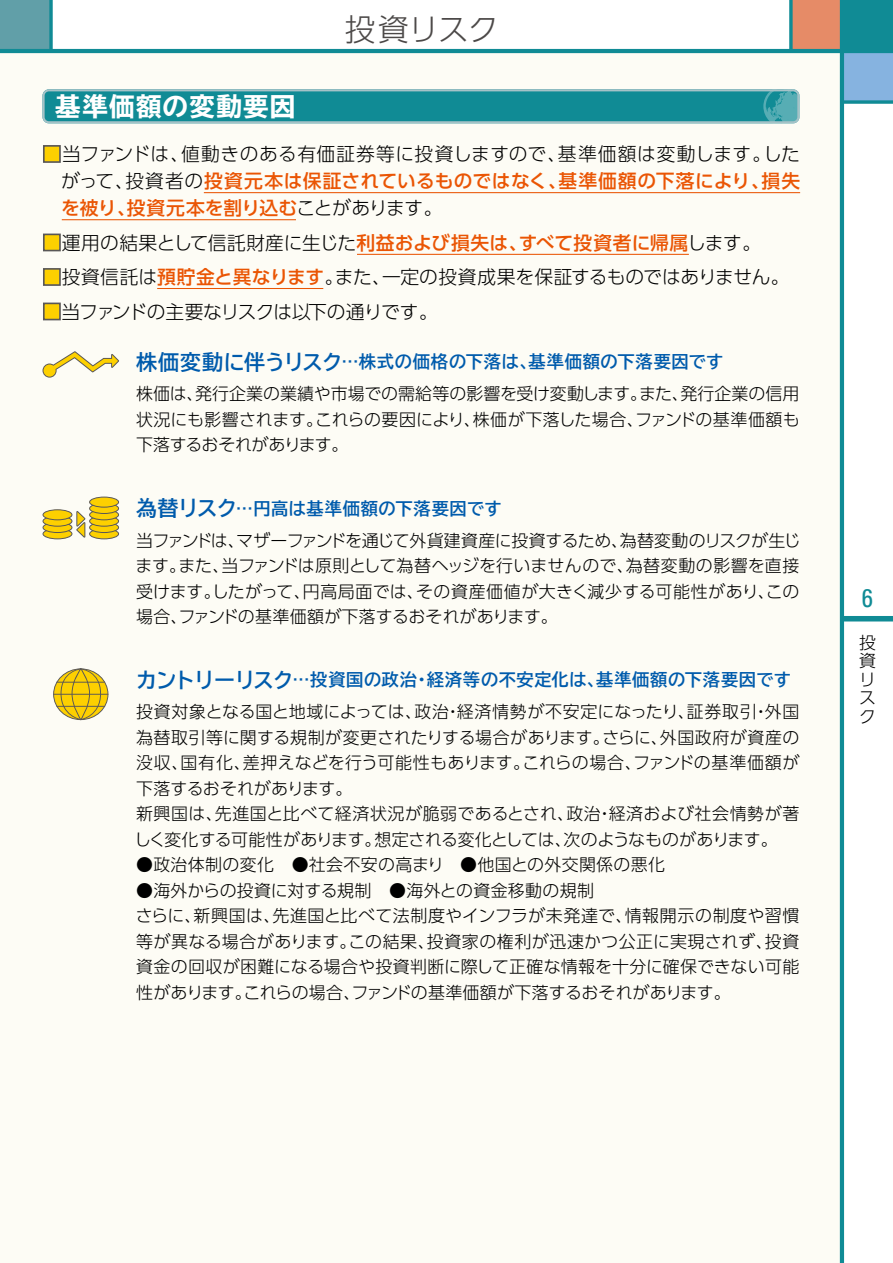
<style>
.page{position:relative;width:893px;height:1263px;background:#fff}
.page>*{position:absolute;margin:0;border:0;box-sizing:border-box;transform-origin:0 0}
.t1{font:300 30.75px "UD Shin Go Pro";letter-spacing:-.015em;color:#4c4948}
.t2{font:700 expanded 25.5px "TBUD Go Std";letter-spacing:.05em;color:#fff}
.t3{font:condensed 25.5px "Univers LT Std";color:#108b95}
.t4{font:300 18.75px/27px "UD Shin Go Pro";letter-spacing:-.005em;color:#000;text-align:justify}
.t5{font:300 18.75px "UD Shin Go Pro";letter-spacing:-.055em;color:#000}
.t6{font:700 17.25px "TBUD Go Std";letter-spacing:.035em;color:#005bac}
.t7{font:300 16.95px/25.5px "UD Shin Go Pro";letter-spacing:.02em;color:#000}
.s1{color:#fdd000}
.s2{font-weight:500;color:#ea5504}
.s3{font-size:21px}
</style>
<div class="page">
<div style="left:0;top:49px;width:841px;height:1214px;background:#fdfcf5"></div>
<div style="left:791px;top:0;width:51px;height:51px;background:#e68b67"></div>
<div style="left:842px;top:0;width:51px;height:51px;background:#108b95"></div>
<div style="left:0;top:0;width:51px;height:51px;background:#619fa8"></div>
<div style="left:842px;top:51px;width:51px;height:51px;background:#86b3e0"></div>
<svg style="left:49px;top:0;width:4px;height:49px"></svg>
<div style="left:842px;top:616px;width:51px;height:5px;background:#108b95"></div>
<hr style="left:840px;top:0;width:4px;height:1263px;background:#108b95">
<hr style="left:0;top:49px;width:893px;height:4px;background:#108b95">
<svg style="left:844px;top:100px;width:49px;height:4px"></svg>
<svg style="left:789px;top:0;width:4px;height:49px"></svg>
<svg style="left:43px;top:89px;width:756px;height:34px;background:#24929c"></svg>
<div style="left:43px;top:145px;width:18px;height:18px;border:2px solid #595757"></div>
<div style="left:43px;top:234px;width:18px;height:17px;border:2px solid #595757"></div>
<div style="left:43px;top:268px;width:18px;height:18px;border:2px solid #595757"></div>
<div style="left:43px;top:303px;width:18px;height:17px;border:2px solid #595757"></div>
<hr style="left:157px;top:288px;width:166px;height:1px;background:#ea5504">
<hr style="left:62px;top:219px;width:234px;height:1px;background:#ea5504">
<hr style="left:204px;top:192px;width:596px;height:1px;background:#ea5504">
<hr style="left:357px;top:254px;width:332px;height:1px;background:#ea5504">
<svg style="left:43px;top:351px;width:76px;height:27px"></svg>
<svg style="left:43px;top:497px;width:76px;height:42px"></svg>
<svg style="left:53px;top:668px;width:55px;height:52px"></svg>
<hr style="left:56px;top:682px;width:49px;height:1px;background:#595757">
<h1 class="t1" style="left:345px;top:4px;width:156px">投資リスク</h1>
<h2 class="t2" style="left:55px;top:92px;width:242px">基準価額の変動要因</h2>
<p class="t4" style="left:61px;top:140px;width:740px;text-indent:-19px"><span class="s1">■</span>当ファンドは、値動きのある有価証券等に投資しますので、基準価額は変動します。したがって、投資者の<span class="s2">投資元本は保証されているものではなく、基準価額の下落により、損失を被り、投資元本を割り込む</span>ことがあります。</p>
<p class="t4" style="left:43px;top:228px;width:720px"><span class="s1">■</span>運用の結果として信託財産に生じた<span class="s2">利益および損失は、すべて投資者に帰属</span>します。</p>
<p class="t4" style="left:43px;top:263px;width:749px"><span class="s1">■</span>投資信託は<span class="s2">預貯金と異なります</span>。また、一定の投資成果を保証するものではありません。</p>
<p class="t5" style="left:43px;top:296px;width:397px"><span class="s1">■</span>当ファンドの主要なリスクは以下の通りです。</p>
<p class="t6" style="left:136px;top:348px;width:589px"><span class="s3">株価変動に伴うリスク</span>…株式の価格の下落は、基準価額の下落要因です</p>
<p class="t7" style="left:136px;top:380px;width:665px;text-align:justify">株価は、発行企業の業績や市場での需給等の影響を受け変動します。また、発行企業の信用状況にも影響されます。これらの要因により、株価が下落した場合、ファンドの基準価額も下落するおそれがあります。</p>
<p class="t6" style="left:136px;top:494px;width:367px"><span class="s3">為替リスク</span>…円高は基準価額の下落要因です</p>
<p class="t7" style="left:135px;top:527px;width:667px;text-align:justify">当ファンドは、マザーファンドを通じて外貨建資産に投資するため、為替変動のリスクが生じます。また、当ファンドは原則として為替ヘッジを行いませんので、為替変動の影響を直接受けます。したがって、円高局面では、その資産価値が大きく減少する可能性があり、この場合、ファンドの基準価額が下落するおそれがあります。</p>
<p class="t6" style="left:136px;top:666px;width:656px"><span class="s3">カントリーリスク</span>…投資国の政治・経済等の不安定化は、基準価額の下落要因です</p>
<p class="t7" style="left:134px;top:698px;width:667px">投資対象となる国と地域によっては、政治・経済情勢が不安定になったり、証券取引・外国為替取引等に関する規制が変更されたりする場合があります。さらに、外国政府が資産の没収、国有化、差押えなどを行う可能性もあります。これらの場合、ファンドの基準価額が下落するおそれがあります。<br>新興国は、先進国と比べて経済状況が脆弱であるとされ、政治・経済および社会情勢が著しく変化する可能性があります。想定される変化としては、次のようなものがあります。</p>
<p class="t7" style="left:136px;top:851px;width:531px">●政治体制の変化　●社会不安の高まり　●他国との外交関係の悪化</p>
<p class="t7" style="left:136px;top:877px;width:665px">●海外からの投資に対する規制　●海外との資金移動の規制<br>さらに、新興国は、先進国と比べて法制度やインフラが未発達で、情報開示の制度や習慣等が異なる場合があります。この結果、投資家の権利が迅速かつ公正に実現されず、投資資金の回収が困難になる場合や投資判断に際して正確な情報を十分に確保できない可能性があります。これらの場合、ファンドの基準価額が下落するおそれがあります。</p>
<h2 class="t3" style="left:862px;top:582px;width:13px">6</h2>
<p class="t7" style="left:859px;top:632px;width:18px;line-height:18.6px">投資リスク</p>
</div>
